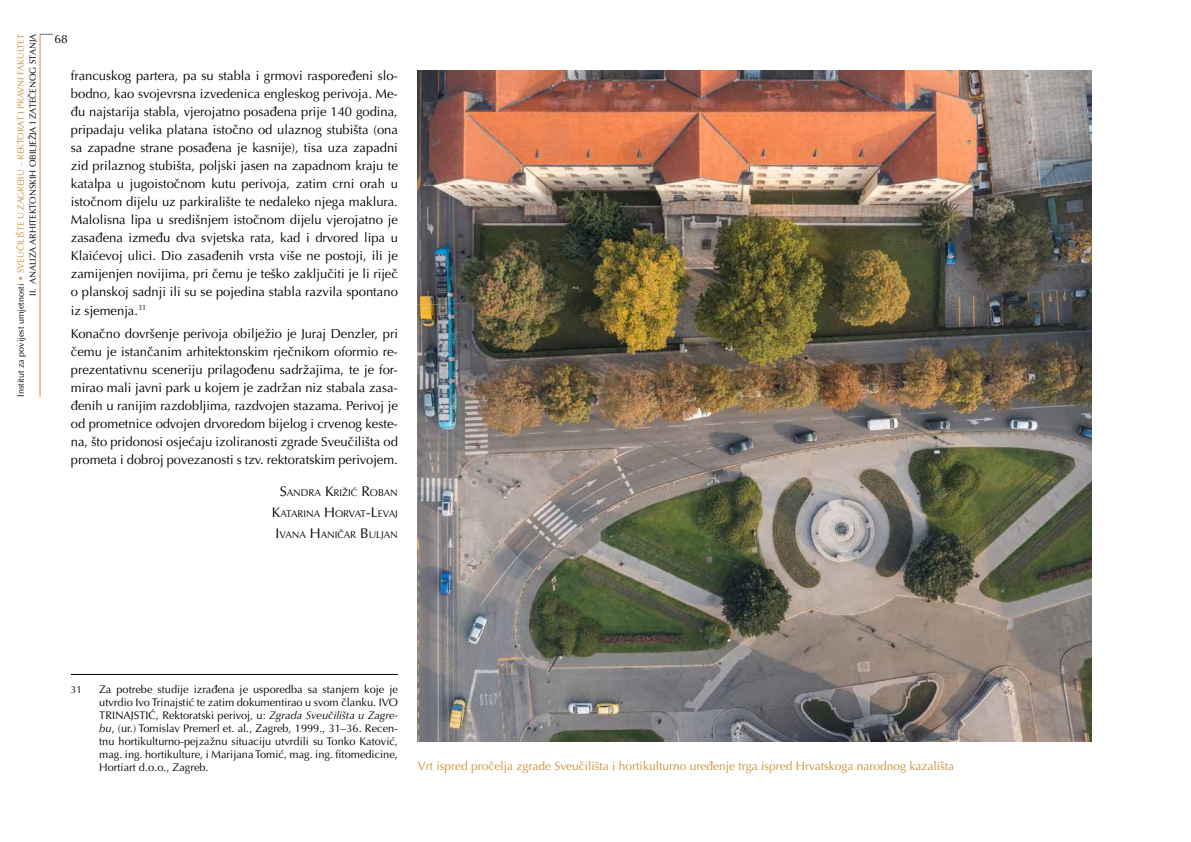
<style>
.page{position:relative;width:1191px;height:842px;background:#fff}
.page>*{position:absolute;margin:0;border:0;box-sizing:border-box;transform-origin:0 0}
.t1{font:13px/18px "Optima LT Pro";color:#000;text-align:justify}
.t2{font:12px "Optima LT Pro";color:#ce9039}
.t3{font:12px "Optima LT Pro";color:#000}
.t4{font:11px/13px "Optima LT Pro";color:#000;text-align:justify}
.t5{font:10px "Optima LT Pro";color:#000}
.t6{font:9.8px/20.8px "Optima LT Pro";color:#000;text-align:right}
.t7{font:9px/11.8px "Optima LT Pro";color:#000;text-align:right}
.s1{color:#ce9039}
.s2{font-size:14px}
.s3{font-style:italic}
</style>
<div class="page">
<hr style="left:40px;top:34px;width:1px;height:363px;background:#ce9039">
<svg style="left:40px;top:34px;width:13px;height:1px"></svg>
<hr style="left:71px;top:674px;width:327px;height:1px;background:#000">
<img style="left:418px;top:71px;width:673px;height:671px">
<p class="t7" style="left:15px;top:397px;width:364px;rotate:-90deg">Institut za povijest umjetnosti <span class="s1">• SVEUČILIŠTE U ZAGREBU – REKTORAT I PRAVNI FAKULTET<br></span>II. ANALIZA ARHITEKTONSKIH OBILJEŽJA I ZATEČENOG STANJA</p>
<p class="t3" style="left:54px;top:31px;width:15px">68</p>
<p class="t1" style="left:71px;top:67px;width:328px">francuskog partera, pa su stabla i grmovi raspoređeni slo&shy;bodno, kao svojevrsna izvedenica engleskog perivoja. Me&shy;đu najstarija stabla, vjerojatno posađena prije 140 godina, pripadaju velika platana istočno od ulaznog stubišta (ona sa zapadne strane posađena je kasnije), tisa uza zapadni zid prilaznog stubišta, poljski jasen na zapadnom kraju te katalpa u jugoistočnom kutu perivoja, zatim crni orah u istočnom dijelu uz parkiralište te nedaleko njega maklura.<br>Malolisna lipa u središnjem istočnom dijelu vjerojatno je zasađena između dva svjetska rata, kad i drvored lipa u Klaićevoj ulici. Dio zasađenih vrsta više ne postoji, ili je zamijenjen novijima, pri čemu je teško zaključiti je li riječ o planskoj sadnji ili su se pojedina stabla razvila spontano iz sjemenja.<sup>31</sup></p>
<p class="t1" style="left:71px;top:325px;width:328px">Konačno dovršenje perivoja obilježio je Juraj Denzler, pri čemu je istančanim arhitektonskim rječnikom oformio re&shy;prezentativnu sceneriju prilagođenu sadržajima, te je for&shy;mirao mali javni park u kojem je zadržan niz stabala zasa&shy;đenih u ranijim razdobljima, razdvojen stazama. Perivoj je od prometnice odvojen drvoredom bijelog i crvenog keste&shy;na, što pridonosi osjećaju izoliranosti zgrade Sveučilišta od prometa i dobroj povezanosti s tzv. rektoratskim perivojem.</p>
<p class="t6" style="left:272px;top:483px;width:127px"><span class="s2">S</span>ANDRA <span class="s2">K</span>RIŽIĆ <span class="s2">R</span>OBAN<br><span class="s2">K</span>ATARINA <span class="s2">H</span>ORVAT<span class="s2">-L</span>EVAJ<br><span class="s2">I</span> VANA <span class="s2">H</span>ANIČAR <span class="s2">B</span> ULJAN</p>
<p class="t5" style="left:71px;top:683px;width:13px">31</p>
<p class="t4" style="left:99px;top:683px;width:300px">Za potrebe studije izrađena je usporedba sa stanjem koje je utvrdio Ivo Trinajstić te zatim dokumentirao u svom članku. IVO TRINAJSTIĆ, Rektoratski perivoj, u: <span class="s3">Zgrada Sveučilišta u Zagre&shy;bu</span>, (ur.) Tomislav Premerl et. al., Zagreb, 1999., 31–36. Recen&shy;tnu hortikulturno-pejzažnu situaciju utvrdili su Tonko Katović, mag. ing. hortikulture, i Marijana Tomić, mag. ing. fitomedicine, Hortiart d.o.o., Zagreb.</p>
<p class="t2" style="left:418px;top:759px;width:538px">Vrt ispred pročelja zgrade Sveučilišta i hortikulturno uređenje trga ispred Hrvatskoga narodnog kazališta</p>
</div>
